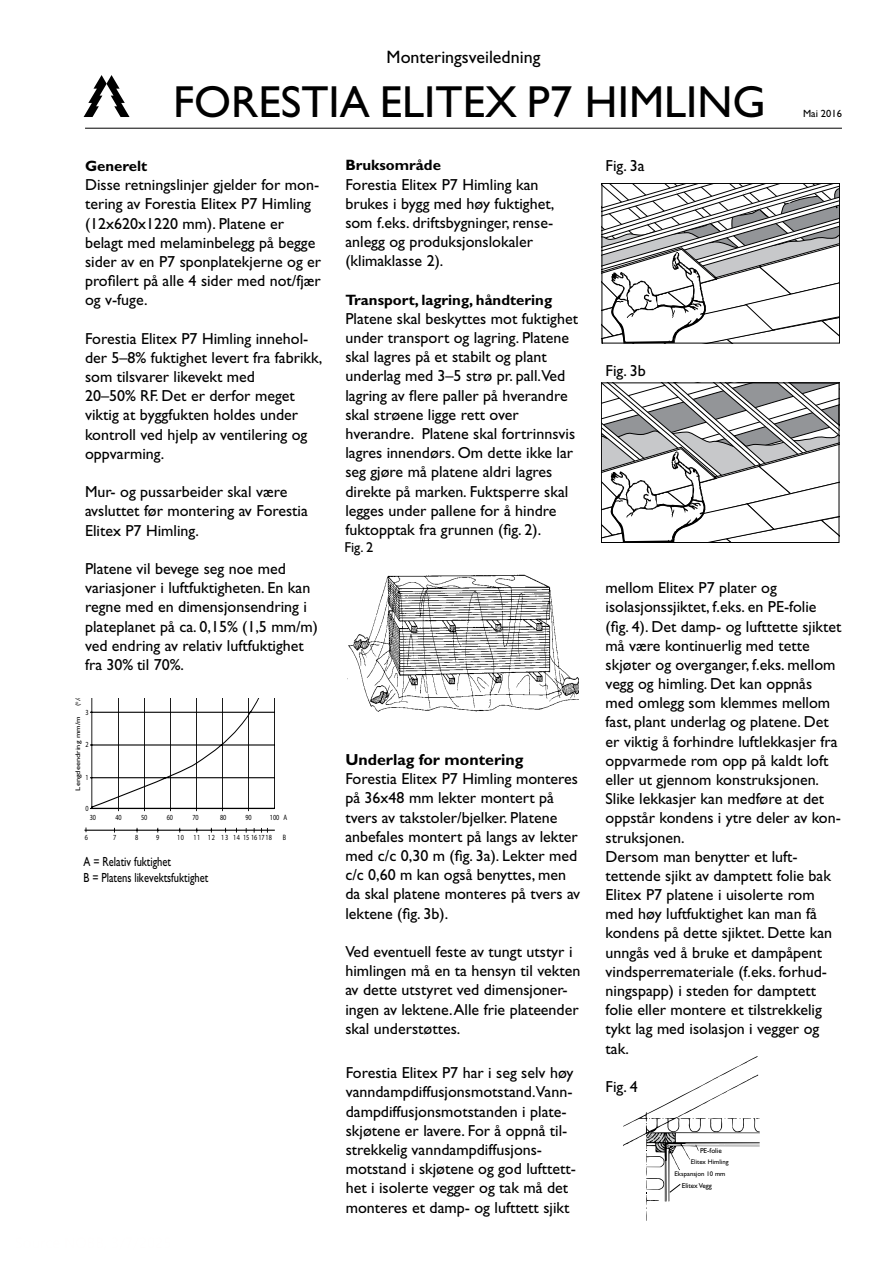
<style>
.page{position:relative;width:893px;height:1263px;background:#fff}
.page>*{position:absolute;margin:0;border:0;box-sizing:border-box;transform-origin:0 0}
.t1{font:45px "Gill Sans Std";color:#000}
.t2{font:18px "Gill Sans Std";color:#000}
.t3{font:16.05px/19.2px "Gill Sans Std";color:#000}
.t4{font:700 16.05px "Gill Sans Std";color:#000}
.t5{font:700 15px "Gill Sans Std";color:#000}
.t6{font:14.4px "Gill Sans Std";color:#000}
.t7{font:13.2px/15.6px "Gill Sans Std";color:#000;scale:.79 1}
.t8{font:10.5px "Gill Sans Std";color:#000}
.t9{font:7.8px "Helvetica";color:#000;scale:.79 1}
.t10{font:7.8px "Helvetica";letter-spacing:.085em;color:#000;scale:.79 1}
.t11{font:7.2px "Gill Sans Std";color:#000}
.t12{font:6.75px/12.5px "Gill Sans Std";color:#000}
.t13{font:6.75px "Gill Sans Std";color:#000;scale:1.26 1}
.t14{font:6.75px "Helvetica";color:#000;scale:1.26 1}
.s1{font-size:3.6px}
</style>
<div class="page">
<img style="left:347px;top:574px;width:231px;height:138px">
<hr style="left:85px;top:128px;width:757px;height:1px;background:#000">
<svg style="left:84px;top:75px;width:46px;height:42px"></svg>
<svg style="left:602px;top:183px;width:237px;height:161px"></svg>
<svg style="left:601px;top:382px;width:238px;height:161px"></svg>
<svg style="left:90px;top:699px;width:185px;height:110px"></svg>
<hr style="left:84px;top:830px;width:191px;height:1px;background:#000">
<hr style="left:248px;top:699px;width:1px;height:112px;background:#000">
<hr style="left:222px;top:699px;width:1px;height:112px;background:#000">
<hr style="left:196px;top:699px;width:1px;height:112px;background:#000">
<hr style="left:170px;top:699px;width:1px;height:112px;background:#000">
<hr style="left:144px;top:699px;width:1px;height:112px;background:#000">
<hr style="left:118px;top:699px;width:1px;height:112px;background:#000">
<svg style="left:261px;top:828px;width:7px;height:5px"></svg>
<svg style="left:623px;top:1056px;width:137px;height:165px"></svg>
<p class="t2" style="left:387px;top:47px;width:155px">Monteringsveiledning</p>
<h1 class="t1" style="left:173px;top:76px;width:594px">FORESTIA ELITEX P7 HIMLING</h1>
<p class="t8" style="left:803px;top:107px;width:40px">Mai 2016</p>
<p class="t5" style="left:85px;top:157px;width:64px">Generelt</p>
<p class="t3" style="left:85px;top:175px;width:238px">Disse retningslinjer gjelder for mon&shy;tering av Forestia Elitex P7 Himling (12x620x1220 mm). Platene er belagt med melaminbelegg på begge sider av en P7 sponplatekjerne og er profilert på alle 4 sider med not/fjær og v-fuge.</p>
<p class="t3" style="left:85px;top:329px;width:239px">Forestia Elitex P7 Himling innehol&shy;der 5–8% fuktighet levert fra fabrikk, som tilsvarer likevekt med<br>20–50% RF. Det er derfor meget viktig at byggfukten holdes under kontroll ved hjelp av ventilering og oppvarming.</p>
<p class="t3" style="left:85px;top:482px;width:224px">Mur- og pussarbeider skal være avsluttet før montering av Forestia<br>Elitex P7 Himling.</p>
<p class="t3" style="left:85px;top:559px;width:234px">Platene vil bevege seg noe med variasjoner i luftfuktigheten. En kan regne med en dimensjonsendring i plateplanet på ca. 0,15% (1,5 mm/m) ved endring av relativ luftfuktighet fra 30% til 70%.</p>
<p class="t14" style="left:74px;top:706px;width:13px;rotate:-90deg">(<sup>0</sup>/<span class="s1">00</span>)</p>
<p class="t9" style="left:85px;top:707px;width:6px">3</p>
<p class="t9" style="left:85px;top:739px;width:6px">2</p>
<p class="t9" style="left:85px;top:772px;width:6px">1</p>
<p class="t9" style="left:85px;top:804px;width:6px">0</p>
<p class="t13" style="left:74px;top:790px;width:60px;rotate:-90deg">Lengdeendring mm/m</p>
<p class="t9" style="left:115px;top:812px;width:10px">40</p>
<p class="t9" style="left:141px;top:812px;width:10px">50</p>
<p class="t9" style="left:167px;top:812px;width:10px">60</p>
<p class="t9" style="left:192px;top:812px;width:10px">70</p>
<p class="t9" style="left:220px;top:812px;width:10px">80</p>
<p class="t9" style="left:245px;top:812px;width:10px">90</p>
<p class="t9" style="left:270px;top:812px;width:24px">100 A</p>
<p class="t7" style="left:83px;top:854px;width:160px">A = Relativ fuktighet<br>B = Platens likevektsfuktighet</p>
<p class="t9" style="left:90px;top:812px;width:10px">30</p>
<p class="t9" style="left:85px;top:832px;width:6px">6</p>
<p class="t9" style="left:113px;top:832px;width:6px">7</p>
<p class="t9" style="left:135px;top:832px;width:6px">8</p>
<p class="t9" style="left:156px;top:832px;width:6px">9</p>
<p class="t10" style="left:177px;top:832px;width:122px">10 11 12 13 14 15 16 1718</p>
<p class="t9" style="left:283px;top:832px;width:6px">B</p>
<p class="t5" style="left:345px;top:156px;width:97px">Bruksområde</p>
<p class="t3" style="left:345px;top:175px;width:210px">Forestia Elitex P7 Himling kan brukes i bygg med høy fuktighet, som f.eks. driftsbygninger, rense&shy;anlegg og produksjonslokaler (klimaklasse 2).</p>
<p class="t5" style="left:345px;top:291px;width:208px">Transport, lagring, håndtering</p>
<p class="t3" style="left:345px;top:309px;width:234px">Platene skal beskyttes mot fuktighet under transport og lagring. Platene skal lagres på et stabilt og plant underlag med 3–5 strø pr. pall.Ved lagring av flere paller på hverandre skal strøene ligge rett over hverandre. Platene skal fortrinnsvis lagres innendørs. Om dette ikke lar seg gjøre må platene aldri lagres direkte på marken. Fuktsperre skal legges under pallene for å hindre fuktopptak fra grunnen (fig. 2).</p>
<p class="t6" style="left:344px;top:538px;width:30px">Fig. 2</p>
<p class="t4" style="left:345px;top:750px;width:180px">Underlag for montering</p>
<p class="t3" style="left:345px;top:769px;width:236px">Forestia Elitex P7 Himling monteres på 36x48 mm lekter montert på tvers av takstoler/bjelker. Platene anbefales montert på langs av lekter med c/c 0,30 m (fig. 3a). Lekter med c/c 0,60 m kan også benyttes, men da skal platene monteres på tvers av lektene (fig. 3b).</p>
<p class="t3" style="left:345px;top:942px;width:236px">Ved eventuell feste av tungt utstyr i himlingen må en ta hensyn til vekten av dette utstyret ved dimensjoner&shy;ingen av lektene. Alle frie plateender skal understøttes.</p>
<p class="t3" style="left:346px;top:1063px;width:232px">Forestia Elitex P7 har i seg selv høy vanndampdiffusjonsmotstand.Vann&shy;dampdiffusjonsmotstanden i plate&shy;skjøtene er lavere. For å oppnå til&shy;strekkelig vanndampdiffusjons&shy;motstand i skjøtene og god lufttett&shy;het i isolerte vegger og tak må det monteres et damp- og lufttett sjikt</p>
<p class="t3" style="left:606px;top:156px;width:40px">Fig. 3a</p>
<p class="t3" style="left:606px;top:361px;width:42px">Fig. 3b</p>
<p class="t3" style="left:606px;top:578px;width:237px">mellom Elitex P7 plater og isolasjonssjiktet, f.eks. en PE-folie (fig. 4). Det damp- og lufttette sjiktet må være kontinuerlig med tette skjøter og overganger, f.eks. mellom vegg og himling. Det kan oppnås med omlegg som klemmes mellom fast, plant underlag og platene. Det er viktig å forhindre luftlekkasjer fra oppvarmede rom opp på kaldt loft eller ut gjennom konstruksjonen.<br>Slike lekkasjer kan medføre at det oppstår kondens i ytre deler av kon&shy;struksjonen.<br>Dersom man benytter et luft&shy;tettende sjikt av damptett folie bak<br>Elitex P7 platene i uisolerte rom med høy luftfuktighet kan man få kondens på dette sjiktet. Dette kan unngås ved å bruke et dampåpent vindsperremateriale (f.eks. forhud&shy;ningspapp) i steden for damptett folie eller montere et tilstrekkelig tykt lag med isolasjon i vegger og tak.</p>
<p class="t3" style="left:606px;top:1077px;width:34px">Fig. 4</p>
<p class="t11" style="left:700px;top:1146px;width:23px">PE-folie</p>
<p class="t11" style="left:682px;top:1182px;width:32px">Elitex Vegg</p>
<p class="t12" style="left:675px;top:1155px;width:56px;text-indent:16px">Elitex Himling<br>Ekspansjon 10 mm</p>
</div>
